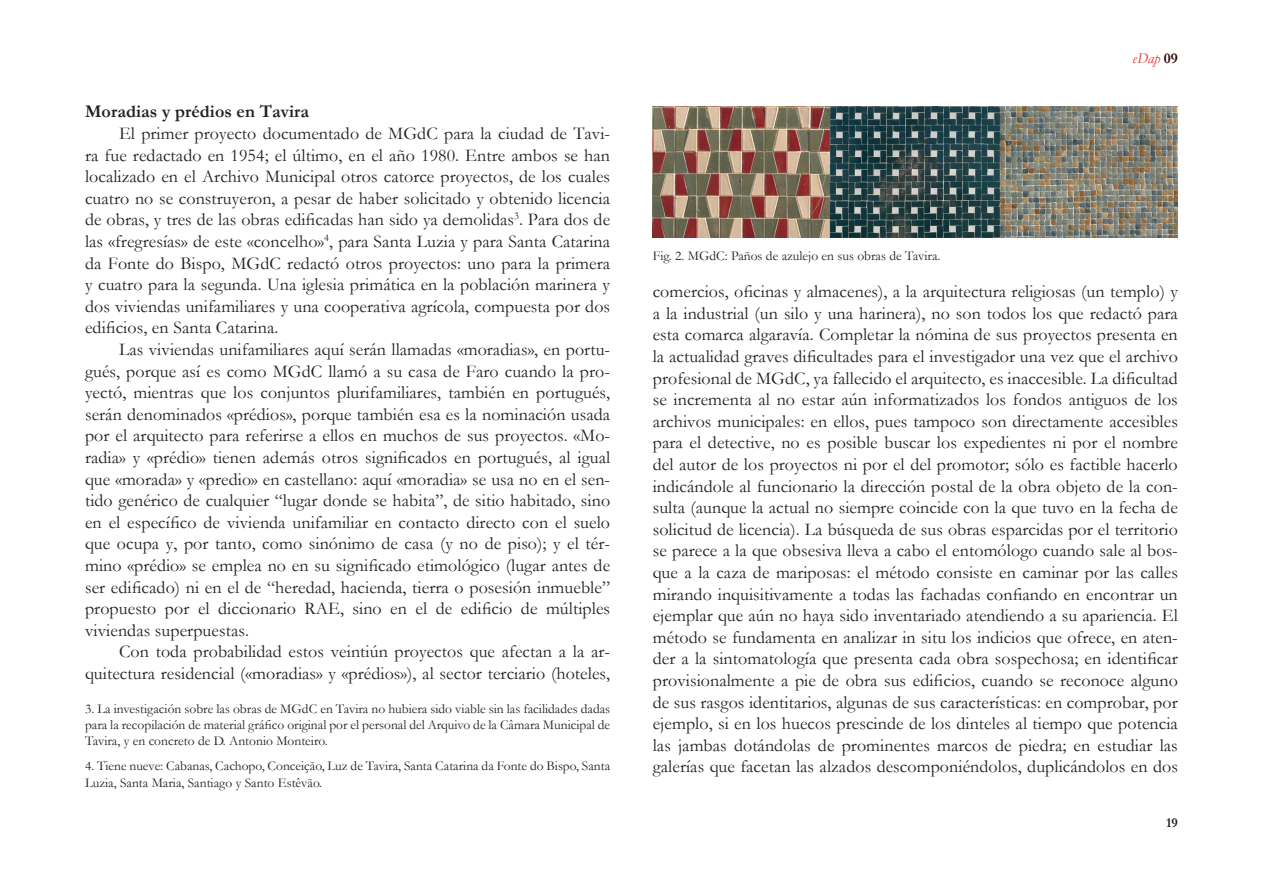
<style>
.page{position:relative;width:1263px;height:893px;background:#fff}
.page>*{position:absolute;margin:0;border:0;box-sizing:border-box;transform-origin:0 0}
.t1{font:18px/21.6px "Garamond";letter-spacing:.005em;color:#231f20;text-align:justify}
.Heading_1{font:700 18px "Garamond";letter-spacing:.005em;color:#231f20}
.t2{font:italic 15px "Garamond";color:#e82c2c}
.t3{font:13.5px/16.2px "Garamond";color:#231f20;text-align:justify}
.t4{font:700 13.5px "Garamond";color:#231f20}
.s1{font-weight:700;font-style:normal;color:#330a0a}
</style>
<div class="page">
<img style="left:653px;top:106px;width:525px;height:132px">
<p class="Heading_1" style="left:85px;top:99px;width:226px">Moradias y prédios en Tavira</p>
<p class="t1" style="left:85px;top:122px;width:527px;text-indent:34px">El primer proyecto documentado de MGdC para la ciudad de Tavi&shy;ra fue redactado en 1954; el último, en el año 1980. Entre ambos se han localizado en el Archivo Municipal otros catorce proyectos, de los cuales cuatro no se construyeron, a pesar de haber solicitado y obtenido licencia de obras, y tres de las obras edificadas han sido ya demolidas<sup>3</sup>. Para dos de las «fregresías» de este «concelho»<sup>4</sup>, para Santa Luzia y para Santa Catarina da Fonte do Bispo, MGdC redactó otros proyectos: uno para la primera y cuatro para la segunda. Una iglesia primática en la población marinera y dos viviendas unifamiliares y una cooperativa agrícola, compuesta por dos edificios, en Santa Catarina.</p>
<p class="t1" style="left:85px;top:338px;width:527px;text-indent:34px">Las viviendas unifamiliares aquí serán llamadas «moradias», en portu&shy;gués, porque así es como MGdC llamó a su casa de Faro cuando la pro&shy;yectó, mientras que los conjuntos plurifamiliares, también en portugués, serán denominados «prédios», porque también esa es la nominación usada por el arquitecto para referirse a ellos en muchos de sus proyectos. «Mo&shy;radia» y «prédio» tienen además otros significados en portugués, al igual que «morada» y «predio» en castellano: aquí «moradia» se usa no en el sen&shy;tido genérico de cualquier “lugar donde se habita”, de sitio habitado, sino en el específico de vivienda unifamiliar en contacto directo con el suelo que ocupa y, por tanto, como sinónimo de casa (y no de piso); y el tér&shy;mino «prédio» se emplea no en su significado etimológico (lugar antes de ser edificado) ni en el de “heredad, hacienda, tierra o posesión inmueble” propuesto por el diccionario RAE, sino en el de edificio de múltiples viviendas superpuestas.</p>
<p class="t1" style="left:85px;top:640px;width:527px;text-align:right">Con toda probabilidad estos veintiún proyectos que afectan a la ar&shy;quitectura residencial («moradias» y «prédios»), al sector terciario (hoteles,</p>
<p class="t3" style="left:85px;top:700px;width:527px">3. La investigación sobre las obras de MGdC en Tavira no hubiera sido viable sin las facilidades dadas para la recopilación de material gráfico original por el personal del Arquivo de la Câmara Municipal de Tavira, y en concreto de D. Antonio Monteiro.</p>
<p class="t3" style="left:85px;top:758px;width:527px">4. Tiene nueve: Cabanas, Cachopo, Conceição, Luz de Tavira, Santa Catarina da Fonte do Bispo, Santa<br>Luzia, Santa Maria, Santiago y Santo Estêvão.</p>
<p class="t3" style="left:653px;top:247px;width:289px">Fig. 2. MGdC: Paños de azulejo en sus obras de Tavira.</p>
<p class="t2" style="left:1132px;top:48px;width:47px">eDap <span class="s1">09</span></p>
<p class="t1" style="left:653px;top:280px;width:527px">comercios, oficinas y almacenes), a la arquitectura religiosas (un templo) y a la industrial (un silo y una harinera), no son todos los que redactó para esta comarca algaravía. Completar la nómina de sus proyectos presenta en la actualidad graves dificultades para el investigador una vez que el archivo profesional de MGdC, ya fallecido el arquitecto, es inaccesible. La dificultad se incrementa al no estar aún informatizados los fondos antiguos de los archivos municipales: en ellos, pues tampoco son directamente accesibles para el detective, no es posible buscar los expedientes ni por el nombre del autor de los proyectos ni por el del promotor; sólo es factible hacerlo indicándole al funcionario la dirección postal de la obra objeto de la con&shy;sulta (aunque la actual no siempre coincide con la que tuvo en la fecha de solicitud de licencia). La búsqueda de sus obras esparcidas por el territorio se parece a la que obsesiva lleva a cabo el entomólogo cuando sale al bos&shy;que a la caza de mariposas: el método consiste en caminar por las calles mirando inquisitivamente a todas las fachadas confiando en encontrar un ejemplar que aún no haya sido inventariado atendiendo a su apariencia. El método se fundamenta en analizar in situ los indicios que ofrece, en aten&shy;der a la sintomatología que presenta cada obra sospechosa; en identificar provisionalmente a pie de obra sus edificios, cuando se reconoce alguno de sus rasgos identitarios, algunas de sus características: en comprobar, por ejemplo, si en los huecos prescinde de los dinteles al tiempo que potencia las jambas dotándolas de prominentes marcos de piedra; en estudiar las galerías que facetan las alzados descomponiéndolos, duplicándolos en dos</p>
<p class="t4" style="left:1166px;top:813px;width:13px">19</p>
</div>
